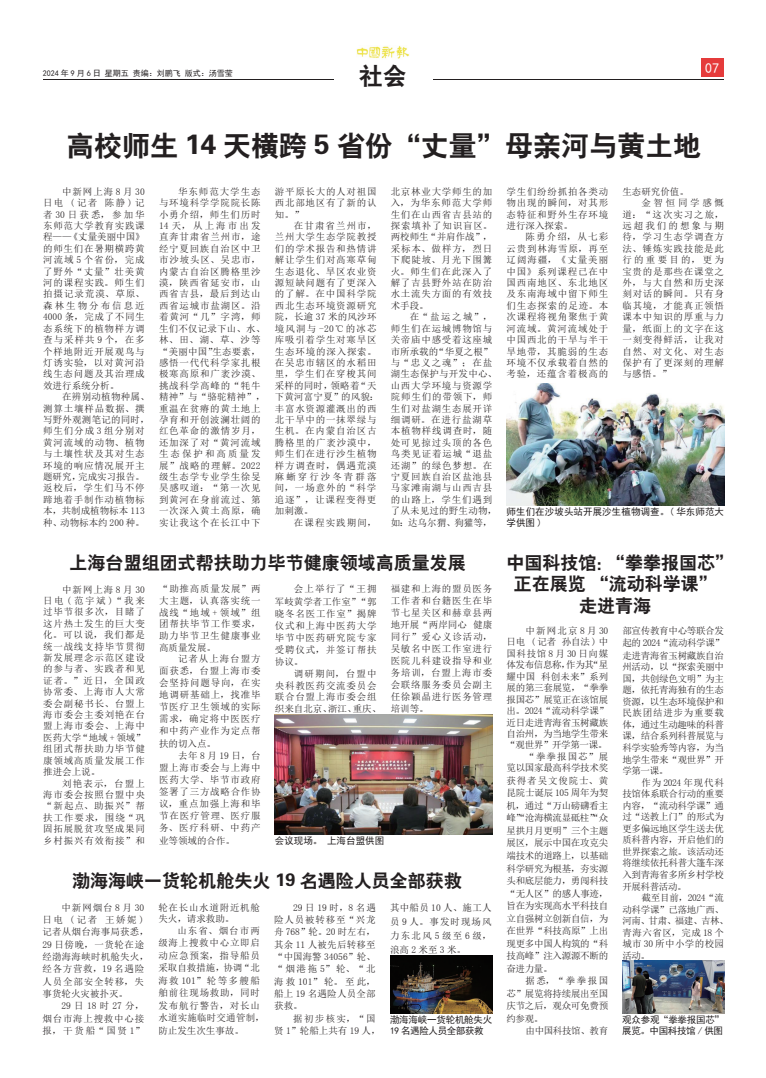
<style>
.page{position:relative;width:766px;height:1078px;background:#fff}
.page>*{position:absolute;margin:0;border:0;box-sizing:border-box;transform-origin:0 0}
.t1{font:28px "jdchjt";color:#231f20}
.t2{font:24px "jdchjt";color:#231f20}
.t3{font:18px/21.6px "jdchjt";color:#231f20;text-align:center}
.t4{font:14px "Sim Hei";color:#fff}
.t5{font:9.5px/11.4px "Sim Sun";letter-spacing:.075em;color:#231f20;text-align:justify}
.t6{font:9.5px/11.5px "Sim Sun";letter-spacing:-.03em;color:#231f20;text-align:right}
.t7{font:9.5px/12.3px "Sim Sun";letter-spacing:.02em;color:#231f20}
.t8{font:9.5px/11.4px "Sim Hei";letter-spacing:-.025em;color:#231f20}
.t9{font:9.5px/11.4px "Sim Hei";letter-spacing:.005em;color:#231f20}
.t10{font:9.5px/12.3px "Sim Sun";color:#231f20}
.t11{font:9.5px "Sim Hei";color:#231f20}
.t12{font:9.5px "Sim Sun";letter-spacing:-.04em;color:#231f20}
.t13{font:9.5px "Sim Sun";letter-spacing:.21em;color:#231f20}
.t14{font:9.5px "Sim Sun";letter-spacing:.235em;color:#231f20}
.t15{font:9.5px "Sim Sun";letter-spacing:.115em;color:#231f20}
.t16{font:9.5px "Sim Sun";letter-spacing:.28em;color:#231f20}
.t17{font:8px "Sim Hei";color:#231f20}
.s1{font-family:"FZDHTK GBK1 0"}
</style>
<div class="page">
<img style="left:356px;top:46px;width:53px;height:13px">
<div style="left:700px;top:58px;width:23px;height:19px;background:#e53b3b"></div>
<hr style="left:433px;top:79px;width:290px;height:1px;background:#231f20">
<hr style="left:43px;top:79px;width:290px;height:1px;background:#231f20">
<img style="left:275px;top:714px;width:217px;height:119px">
<img style="left:506px;top:383px;width:217px;height:122px">
<img style="left:390px;top:955px;width:102px;height:57px">
<img style="left:622px;top:960px;width:101px;height:52px">
<p class="t17" style="left:43px;top:69px;width:191px">2024 年 9 月 6 日 星期五 责编：刘鹏飞 版式：汤雪莹</p>
<h2 class="t2" style="left:359px;top:64px;width:49px">社会</h2>
<h3 class="t4" style="left:704px;top:61px;width:15px">07</h3>
<h1 class="t1" style="left:66px;top:131px;width:636px">高校师生 <span class="s1">14</span> 天横跨 <span class="s1">5</span> 省份<span class="s1">“</span>丈量<span class="s1">”</span>母亲河与黄土地</h1>
<p class="t5" style="left:43px;top:186px;width:103px;text-indent:19px">中新网上海 8 月 30日电 (记者 陈静)记者30日获悉，参加华东师范大学教育实践课程——《丈量美丽中国》的师生们在暑期横跨黄河流域 5 个省份，完成了野外“丈量”壮美黄河的课程实践。师生们拍摄记录荒漠、草原、森林生物分布信息近4000 条，完成了不同生态系统下的植物样方调查与采样共 9 个，在多个样地附近开展观鸟与灯诱实验，以对黄河沿线生态问题及其治理成效进行系统分析。</p>
<p class="t5" style="left:43px;top:391px;width:108px;text-align:left;text-indent:19px">在辨别动植物种属、测算土壤样品数据、撰写野外观测笔记的同时，师生们分成 3 组分别对黄河流域的动物、植物与土壤性状及其对生态环境的响应情况展开主题研究，完成实习报告。返校后，学生们马不停蹄地着手制作动植物标本，共制成植物标本 113种、动物标本约 200 种。</p>
<p class="t5" style="left:159px;top:186px;width:108px;text-align:left;text-indent:19px">华东师范大学生态与环境科学学院院长陈小勇介绍，师生们历时<br>14天，从上海市出发直奔甘肃省兰州市，途经宁夏回族自治区中卫市沙坡头区、吴忠市，内蒙古自治区腾格里沙漠，陕西省延安市，山西省吉县，最后到达山西省运城市盐湖区。沿着黄河“几”字湾，师生们不仅记录下山、水、林、田、湖、草、沙等“美丽中国”生态要素，感悟一代代科学家扎根极寒高原和广袤沙漠、挑战科学高峰的“牦牛精神”与“骆驼精神”，重温在贫瘠的黄土地上孕育和开创波澜壮阔的红色革命的激情岁月，还加深了对“黄河流域生态保护和高质量发展”战略的理解。2022级生态学专业学生徐旻昊感叹道：“第一次见到黄河在身前流过、第一次深入黄土高原，确实让我这个在长江中下</p>
<p class="t5" style="left:275px;top:186px;width:103px">游平原长大的人对祖国西北部地区有了新的认知。”</p>
<p class="t5" style="left:275px;top:220px;width:105px;text-align:left;text-indent:19px">在甘肃省兰州市，兰州大学生态学院教授们的学术报告和热情讲解让学生们对高寒草甸生态退化、旱区农业资源短缺问题有了更深入的了解。在中国科学院西北生态环境资源研究院，长逾 37 米的风沙环境风洞与 -20℃的冰芯库吸引着学生对寒旱区生态环境的深入探索。在吴忠市辖区的水稻田里，学生们在穿梭其间采样的同时，领略着“天下黄河富宁夏”的风貌：丰富水资源灌溉出的西北干旱中的一抹翠绿与生机。在内蒙自治区古腾格里的广袤沙漠中，师生们在进行沙生植物样方调查时，偶遇荒漠麻蜥穿行沙冬青群落间，一场意外的“科学追逐”，让课程变得更加刺激。</p>
<p class="t15" style="left:294px;top:517px;width:84px">在课程实践期间，</p>
<p class="t5" style="left:390px;top:186px;width:103px">北京林业大学师生的加入，为华东师范大学师生们在山西省吉县站的探索填补了知识盲区。两校师生“并肩作战”，采标本、做样方，烈日下爬陡坡、月光下围篝火。师生们在此深入了解了吉县野外站在防治水土流失方面的有效技术手段。</p>
<p class="t5" style="left:390px;top:311px;width:108px;text-align:left;text-indent:19px">在“盐运之城”，师生们在运城博物馆与关帝庙中感受着这座城市所承载的“华夏之根”与“忠义之魂”；在盐湖生态保护与开发中心、山西大学环境与资源学院师生们的带领下，师生们对盐湖生态展开详细调研。在进行盐湖草本植物样线调查时，随处可见掠过头顶的各色鸟类见证着运城“退盐还湖”的绿色梦想。在宁夏回族自治区盐池县马家滩南湖与山西吉县的山路上，学生们遇到了从未见过的野生动物，如：达乌尔猬、狗獾等，</p>
<p class="t5" style="left:506px;top:186px;width:103px">学生们纷纷抓拍各类动物出现的瞬间，对其形态特征和野外生存环境进行深入探索。</p>
<p class="t5" style="left:506px;top:231px;width:103px;text-indent:19px">陈勇介绍，从七彩云贵到林海雪原，再至辽阔海疆，《丈量美丽中国》系列课程已在中国西南地区、东北地区及东南海域中留下师生们生态探索的足迹。本次课程将视角聚焦于黄河流域。黄河流域处于中国西北的干旱与半干旱地带，其脆弱的生态环境不仅承载着自然的考验，还蕴含着极高的</p>
<p class="t5" style="left:622px;top:186px;width:68px">生态研究价值。</p>
<p class="t16" style="left:641px;top:198px;width:84px">金智恒同学感慨</p>
<p class="t5" style="left:622px;top:208px;width:103px">道：“这次实习之旅，</p>
<p class="t13" style="left:622px;top:221px;width:103px">远超我们的想象与期</p>
<p class="t5" style="left:622px;top:231px;width:103px">待，学习生态学调查方</p>
<p class="t5" style="left:622px;top:243px;width:103px">法、锤炼实践技能是此</p>
<p class="t14" style="left:622px;top:255px;width:103px">行的重要目的，更为</p>
<p class="t5" style="left:622px;top:265px;width:103px">宝贵的是那些在课堂之</p>
<p class="t5" style="left:622px;top:277px;width:103px">外，与大自然和历史深</p>
<p class="t5" style="left:622px;top:288px;width:103px">刻对话的瞬间。只有身</p>
<p class="t5" style="left:622px;top:300px;width:103px">临其境，才能真正领悟</p>
<p class="t5" style="left:622px;top:311px;width:103px">课本中知识的厚重与力</p>
<p class="t5" style="left:622px;top:322px;width:103px">量，纸面上的文字在这</p>
<p class="t5" style="left:622px;top:334px;width:103px">一刻变得鲜活，让我对</p>
<p class="t5" style="left:622px;top:345px;width:103px">自然、对文化、对生态</p>
<p class="t5" style="left:622px;top:357px;width:103px">保护有了更深刻的理解</p>
<p class="t5" style="left:622px;top:368px;width:51px">与感悟。”</p>
<p class="t9" style="left:506px;top:505px;width:219px">师生们在沙坡头站开展沙生植物调查。( 华东师范大学供图 )</p>
<h3 class="t3" style="left:70px;top:551px;width:397px">上海台盟组团式帮扶助力毕节健康领域高质量发展</h3>
<h3 class="t3" style="left:506px;top:551px;width:228px">中国科技馆<span class="s1">：“</span>拳拳报国芯<span class="s1">”</span>正在展览 <span class="s1">“</span>流动科学课<span class="s1">”<br></span>走进青海</h3>
<p class="t5" style="left:390px;top:583px;width:103px;line-height:12px">福建和上海的盟员医务工作者和台籍医生在毕节七星关区和赫章县两地开展“两岸同心 健康同行”爱心义诊活动，吴敏名中医工作室进行医院儿科建设指导和业务培训，台盟上海市委会联络服务委员会副主任徐颖晶进行医务管理培训等。</p>
<p class="t5" style="left:275px;top:583px;width:103px;line-height:12px;text-indent:19px">会上举行了“王拥军岐黄学者工作室”“郭晓冬名医工作室”揭牌仪式和上海中医药大学毕节中医药研究院专家受聘仪式，并签订帮扶协议。</p>
<p class="t5" style="left:275px;top:667px;width:108px;line-height:11.9px;text-align:left;text-indent:19px">调研期间，台盟中央科教医药交流委员会联合台盟上海市委会组织来自北京、浙江、重庆、</p>
<p class="t5" style="left:159px;top:583px;width:103px">“助推高质量发展”两大主题，认真落实统一战线“地域 + 领域”组团帮扶毕节工作要求，助力毕节卫生健康事业高质量发展。</p>
<p class="t5" style="left:159px;top:652px;width:103px;line-height:12px;text-indent:19px">记者从上海台盟方面获悉，台盟上海市委会坚持问题导向，在实地调研基础上，找准毕节医疗卫生领域的实际需求，确定将中医医疗和中药产业作为定点帮扶的切入点。</p>
<p class="t5" style="left:159px;top:749px;width:103px;line-height:12.1px;text-indent:19px">去年8月19日，台盟上海市委会与上海中医药大学、毕节市政府签署了三方战略合作协议，重点加强上海和毕节在医疗管理、医疗服务、医疗科研、中药产业等领域的合作。</p>
<p class="t5" style="left:43px;top:583px;width:103px;text-indent:19px">中新网上海 8 月 30日电 ( 范宇斌 )“我来过毕节很多次，目睹了这片热土发生的巨大变化。可以说，我们都是统一战线支持毕节贯彻新发展理念示范区建设的参与者、实践者和见证者。”近日，全国政协常委、上海市人大常委会副秘书长、台盟上海市委会主委刘艳在台盟上海市委会、上海中医药大学“地域 + 领域”组团式帮扶助力毕节健康领域高质量发展工作推进会上说。</p>
<p class="t5" style="left:43px;top:777px;width:103px;text-indent:19px">刘艳表示，台盟上海市委会按照台盟中央“新起点、助振兴”帮扶工作要求，围绕“巩固拓展脱贫攻坚成果同乡村振兴有效衔接”和</p>
<p class="t6" style="left:506px;top:624px;width:103px">中新网北京 8 月 30<br>日电 ( 记者 孙自法 ) 中国科技馆 8 月 30 日向媒体发布信息称，作为其“星耀中国 科创未来”系列展的第三套展览，“拳拳报国芯”展览正在该馆展出。2024“流动科学课”近日走进青海省玉树藏族自治州，为当地学生带来“观世界”开学第一课。“拳拳报国芯”展<br>览以国家最高科学技术奖</p>
<p class="t5" style="left:506px;top:774px;width:103px;line-height:12.5px">获得者吴文俊院士、黄昆院士诞辰 105 周年为契机，通过“万山磅礴看主峰”“沧海横流显砥柱”“众星拱月月更明”三个主题展区，展示中国在攻克尖端技术的道路上，以基础科学研究为根基，夯实源头和底层能力，勇闯科技“无人区”的感人事迹，旨在为实现高水平科技自立自强树立创新自信，为在世界“科技高原”上出现更多中国人构筑的“科技高峰”注入源源不断的奋进力量。</p>
<p class="t5" style="left:506px;top:974px;width:103px;line-height:12.5px;text-indent:19px">据悉，“拳拳报国芯”展览将持续展出至国庆节之后，观众可免费预约参观。</p>
<p class="t12" style="left:525px;top:1025px;width:84px">由中国科技馆、教育</p>
<p class="t5" style="left:622px;top:623px;width:103px;line-height:12.5px">部宣传教育中心等联合发起的 2024“流动科学课”走进青海省玉树藏族自治</p>
<p class="t5" style="left:622px;top:661px;width:103px">州活动，以“探索美丽中国，共创绿色文明”为主题，依托青海独有的生态资源，以生态环境保护和民族团结进步为重要载体，通过生动趣味的科普课，结合系列科普展览与科学实验秀等内容，为当地学生带来“观世界”开学第一课。</p>
<p class="t5" style="left:622px;top:776px;width:103px;text-indent:19px">作为 2024 年现代科技馆体系联合行动的重要内容，“流动科学课”通过“送教上门”的形式为更多偏远地区学生送去优质科普内容，开启他们的世界探索之旅。该活动还将继续依托科普大篷车深入到青海省多所乡村学校开展科普活动。</p>
<p class="t6" style="left:622px;top:891px;width:108px;text-align:left;text-indent:19px">截至目前，2024“流动科学课”已落地广西、河南、甘肃、福建、吉林、青海六省区，完成 18 个城市 30 所中小学的校园活动。</p>
<p class="t11" style="left:275px;top:835px;width:111px">会议现场。 上海台盟供图</p>
<h3 class="t3" style="left:72px;top:869px;width:391px">渤海海峡一货轮机舱失火 <span class="s1">19</span> 名遇险人员全部获救</h3>
<p class="t5" style="left:158px;top:901px;width:103px">轮在长山水道附近机舱失火，请求救助。</p>
<p class="t5" style="left:158px;top:923px;width:108px;line-height:12.5px;text-align:left;text-indent:19px">山东省、烟台市两级海上搜救中心立即启动应急预案，指导船员采取自救措施，协调“北海救 101”轮等多艘船舶前往现场救助，同时发布航行警告，对长山水道实施临时交通管制，防止发生次生事故。</p>
<p class="t5" style="left:390px;top:900px;width:103px;line-height:14.2px">其中船员 10 人、施工人员 9 人。事发时现场风力东北风 5 级至 6 级，浪高2米至3米。</p>
<p class="t7" style="left:43px;top:901px;width:108px;text-indent:19px">中新网烟台 8 月 30日电 ( 记者 王娇妮 )记者从烟台海事局获悉，<br>29 日傍晚，一货轮在途经渤海海峡时机舱失火，经各方营救，19 名遇险人员全部安全转移，失事货轮火灾被扑灭。</p>
<p class="t5" style="left:43px;top:999px;width:103px;line-height:12.3px;text-indent:19px">29日18时27分，烟台市海上搜救中心接报，干货船“国贤 1”</p>
<p class="t5" style="left:274px;top:901px;width:103px;line-height:12.3px;text-indent:19px">29 日 19 时，8 名遇险人员被转移至“兴龙舟 768”轮。20 时左右，其余 11 人被先后转移至“中国海警 34056”轮、“烟港拖 5”轮、“北海救 101” 轮。至此，船上 19 名遇险人员全部获救。</p>
<p class="t10" style="left:274px;top:1011px;width:108px;text-indent:19px">据初步核实，“国贤 1”轮船上共有 19 人，</p>
<p class="t8" style="left:390px;top:1013px;width:104px">渤海海峡一货轮机舱失火<br>19 名遇险人员全部获救</p>
<p class="t8" style="left:622px;top:1013px;width:103px">观众参观“拳拳报国芯”展览。中国科技馆 / 供图</p>
</div>
